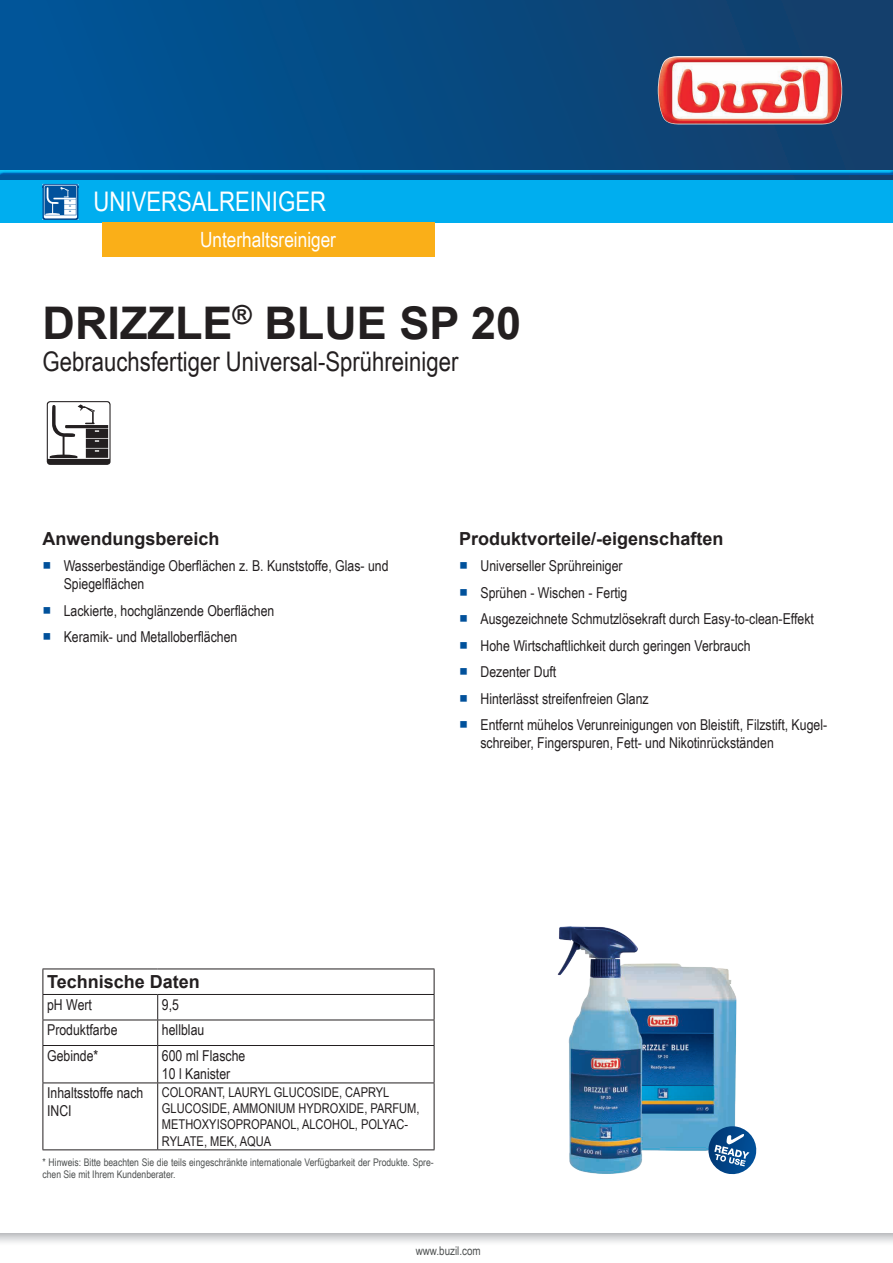
<style>
.page{position:relative;width:893px;height:1263px;background:#fff}
.page>*{position:absolute;margin:0;border:0;box-sizing:border-box;transform-origin:0 0}
.t1{font:700 45px "Arial";color:#231f20}
.t2{font:27px "Arial Narrow";color:#231f20}
.t3{font:27px "Arial Narrow";color:#fff}
.t4{font:21px "Arial Narrow";color:#fff}
.t5{font:700 18px "Arial";color:#231f20}
.t6{font:15px/18px "Arial Narrow";color:#231f20}
.t7{font:13.5px/16.2px "Arial Narrow";color:#231f20}
.t8{font:12px "Arial Narrow";color:#4e5151}
.t9{font:10.5px/11.7px "Arial Narrow";color:#4e5151}
.s1{font-family:"Arial Unicode MS";color:#01519b}
</style>
<div class="page">
<div style="left:0;top:0;width:893px;height:180px;background:linear-gradient(to right,#00569a,#143e69)"></div>
<img style="left:658px;top:56px;width:184px;height:68px">
<svg style="left:0;top:1233px;width:893px;height:10px"></svg>
<div style="left:0;top:169px;width:893px;height:6px;background:#015599;opacity:.75"></div>
<div style="left:0;top:180px;width:893px;height:43px;background:#00aeef"></div>
<img style="left:43px;top:184px;width:35px;height:36px">
<svg style="left:44px;top:185px;width:35px;height:33px"></svg>
<div style="left:102px;top:223px;width:333px;height:34px;background:#faaf18"></div>
<svg style="left:47px;top:401px;width:64px;height:64px"></svg>
<hr style="left:43px;top:1019px;width:115px;height:1px;background:#231f20">
<hr style="left:158px;top:1019px;width:276px;height:1px;background:#231f20">
<svg style="left:157px;top:995px;width:1px;height:50px"></svg>
<hr style="left:43px;top:1045px;width:115px;height:1px;background:#231f20">
<hr style="left:43px;top:1046px;width:1px;height:36px;background:#231f20">
<hr style="left:158px;top:1045px;width:276px;height:1px;background:#231f20">
<hr style="left:157px;top:1046px;width:1px;height:36px;background:#231f20">
<hr style="left:434px;top:1046px;width:1px;height:36px;background:#231f20">
<hr style="left:43px;top:1082px;width:115px;height:1px;background:#231f20">
<hr style="left:43px;top:1083px;width:1px;height:66px;background:#231f20">
<hr style="left:43px;top:1149px;width:115px;height:1px;background:#231f20">
<hr style="left:158px;top:1082px;width:276px;height:1px;background:#231f20">
<hr style="left:157px;top:1083px;width:1px;height:66px;background:#231f20">
<hr style="left:434px;top:1083px;width:1px;height:66px;background:#231f20">
<hr style="left:158px;top:1149px;width:276px;height:1px;background:#231f20">
<hr style="left:43px;top:968px;width:115px;height:1px;background:#231f20">
<svg style="left:43px;top:969px;width:1px;height:76px"></svg>
<hr style="left:158px;top:968px;width:276px;height:1px;background:#231f20">
<svg style="left:434px;top:969px;width:1px;height:76px"></svg>
<hr style="left:43px;top:994px;width:115px;height:1px;background:#231f20">
<hr style="left:158px;top:994px;width:276px;height:1px;background:#231f20">
<img style="left:557px;top:926px;width:180px;height:248px">
<svg style="left:706px;top:1126px;width:51px;height:49px"></svg>
<h2 class="t3" style="left:94px;top:182px;width:234px">Universalreiniger</h2>
<h3 class="t4" style="left:200px;top:224px;width:138px">Unterhaltsreiniger</h3>
<h1 class="t1" style="left:43px;top:293px;width:480px">DRIZZLE<sup>®</sup> BLUE SP 20</h1>
<h2 class="t2" style="left:43px;top:342px;width:418px">Gebrauchsfertiger Universal-Sprühreiniger</h2>
<p class="t5" style="left:43px;top:526px;width:179px">Anwendungsbereich</p>
<p class="t6" style="left:64px;top:556px;width:326px;text-indent:-21px"><span class="s1">■</span> Wasserbeständige Oberflächen z. B. Kunststoffe, Glas- und<br>Spiegelflächen</p>
<p class="t6" style="left:43px;top:601px;width:233px"><span class="s1">■</span> Lackierte, hochglänzende Oberflächen</p>
<p class="t6" style="left:43px;top:627px;width:196px"><span class="s1">■</span> Keramik- und Metalloberflächen</p>
<p class="t5" style="left:459px;top:526px;width:266px">Produktvorteile/-eigenschaften</p>
<p class="t6" style="left:459px;top:556px;width:165px"><span class="s1">■</span> Universeller Sprühreiniger</p>
<p class="t6" style="left:459px;top:583px;width:170px"><span class="s1">■</span> Sprühen - Wischen - Fertig</p>
<p class="t6" style="left:459px;top:609px;width:356px"><span class="s1">■</span> Ausgezeichnete Schmutzlösekraft durch Easy-to-clean-Effekt</p>
<p class="t6" style="left:459px;top:636px;width:293px"><span class="s1">■</span> Hohe Wirtschaftlichkeit durch geringen Verbrauch</p>
<p class="t6" style="left:459px;top:662px;width:99px"><span class="s1">■</span> Dezenter Duft</p>
<p class="t6" style="left:459px;top:689px;width:191px"><span class="s1">■</span> Hinterlässt streifenfreien Glanz</p>
<p class="t6" style="left:480px;top:715px;width:348px;text-indent:-21px"><span class="s1">■</span> Entfernt mühelos Verunreinigungen von Bleistift, Filzstift, Kugel&shy;schreiber, Fingerspuren, Fett- und Nikotinrückständen</p>
<p class="t5" style="left:47px;top:970px;width:154px">Technische Daten</p>
<p class="t6" style="left:47px;top:995px;width:46px">pH Wert</p>
<p class="t6" style="left:162px;top:995px;width:19px">9,5</p>
<p class="t6" style="left:47px;top:1020px;width:72px">Produktfarbe</p>
<p class="t6" style="left:162px;top:1020px;width:44px">hellblau</p>
<p class="t6" style="left:47px;top:1046px;width:53px">Gebinde*</p>
<p class="t6" style="left:162px;top:1046px;width:85px">600 ml Flasche<br>10 l Kanister</p>
<p class="t6" style="left:47px;top:1083px;width:98px">Inhaltsstoffe nach<br>INCI</p>
<p class="t7" style="left:162px;top:1084px;width:259px">COLORANT, LAURYL GLUCOSIDE, CAPRYL GLUCOSIDE, AMMONIUM HYDROXIDE, PARFUM, METHOXYISOPROPANOL, ALCOHOL, POLYAC-RYLATE, MEK, AQUA</p>
<p class="t9" style="left:43px;top:1156px;width:393px">* Hinweis: Bitte beachten Sie die teils eingeschränkte internationale Verfügbarkeit der Produkte. Spre&shy;chen Sie mit Ihrem Kundenberater.</p>
<p class="t8" style="left:416px;top:1242px;width:67px">www.buzil.com</p>
</div>
